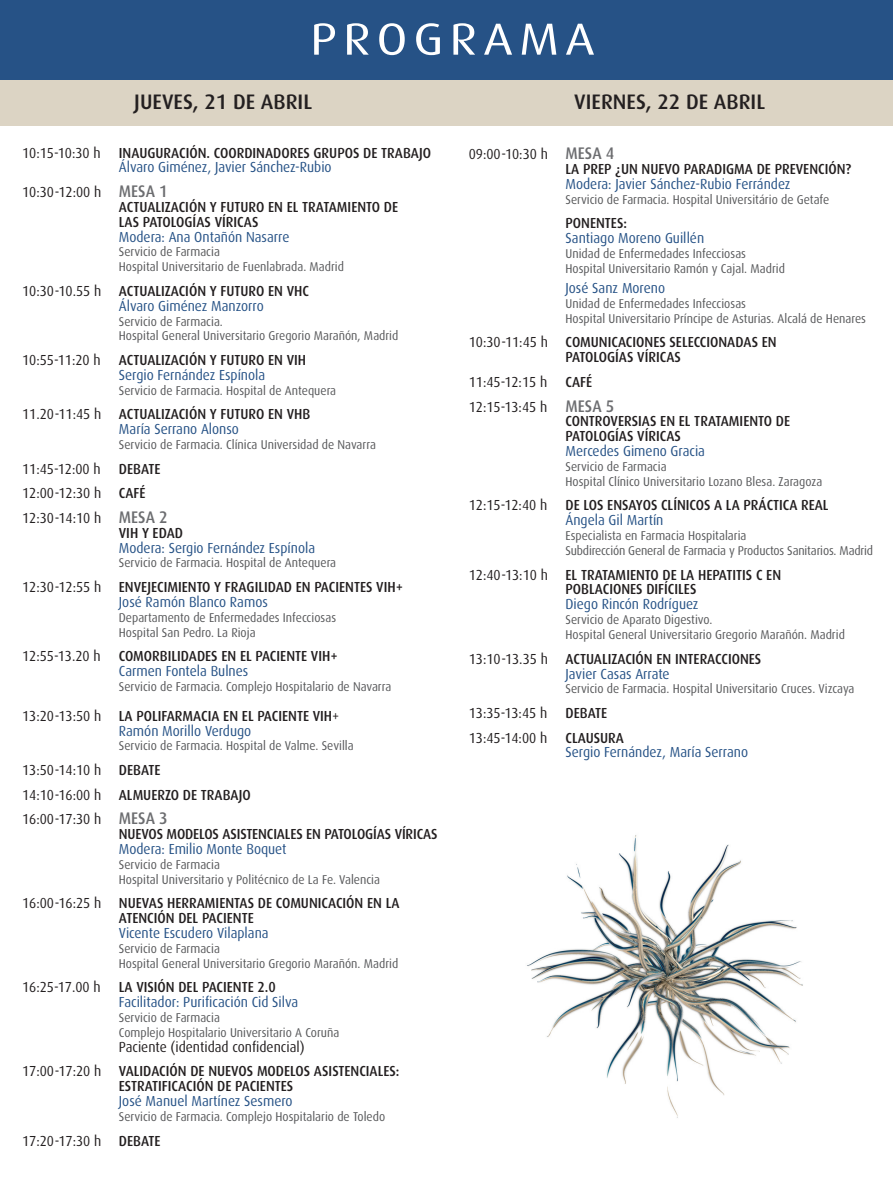
<style>
.page{position:relative;width:893px;height:1191px;background:#fff}
.page>*{position:absolute;margin:0;border:0;box-sizing:border-box;transform-origin:0 0}
.t1{font:45px "Dax";letter-spacing:.115em;color:#fff;scale:1.14 1}
.t2{font:500 21px "Dax";color:#231f20}
.t3{font:500 14.55px/14.9px "Dax";color:#231f20;scale:.93 1}
.t4{font:14.55px/24.6px "Dax";color:#265286;scale:.93 1}
.t5{font:14.55px/24.6px "Dax";color:#231f20;scale:.93 1}
.t6{font:12.75px/14.9px "Dax";color:#57585a;scale:.93 1}
.s1{color:#231f20}
.s2{font-weight:500;font-size:16.8px;color:#6c6d70}
.s3{font-weight:400}
.s4{font-weight:400;color:#265286}
.s5{font-weight:500}
.s6{font-size:16.8px;color:#6c6d70}
</style>
<div class="page">
<div style="left:0;top:79px;width:893px;height:47px;background:#dcd4c4"></div>
<div style="left:0;top:0;width:893px;height:80px;background:#265286"></div>
<img style="left:527px;top:835px;width:276px;height:283px">
<h1 class="t1" style="left:310px;top:19px;width:251px">PROGRAMA</h1>
<h2 class="t2" style="left:134px;top:91px;width:179px">JUEVES, 21 DE ABRIL</h2>
<p class="t5" style="left:22px;top:141px;width:86px">10:15-10:30 h</p>
<p class="t3" style="left:119px;top:146px;width:337px">INAUGURACIÓN. COORDINADORES GRUPOS DE TRABAJO</p>
<p class="t4" style="left:22px;top:156px;width:334px;text-indent:97px">Álvaro Giménez, Javier Sánchez-Rubio<br><span class="s1">10:30-12:00 h</span> <span class="s2">MESA 1</span></p>
<p class="t3" style="left:119px;top:200px;width:302px">ACTUALIZACIÓN Y FUTURO EN EL TRATAMIENTO DE<br>LAS PATOLOGÍAS VÍRICAS</p>
<p class="t4" style="left:119px;top:225px;width:185px">Modera: Ana Ontañón Nasarre</p>
<p class="t6" style="left:119px;top:245px;width:244px">Servicio de Farmacia<br>Hospital Universitario de Fuenlabrada. Madrid</p>
<p class="t3" style="left:119px;top:284px;width:206px;text-indent:-97px"><span class="s3">10:30-10.55 h</span> ACTUALIZACIÓN Y FUTURO EN VHC<br><span class="s4">Álvaro Giménez Manzorro</span></p>
<p class="t6" style="left:119px;top:314px;width:302px">Servicio de Farmacia.<br>Hospital General Universitario Gregorio Marañón, Madrid</p>
<p class="t5" style="left:22px;top:349px;width:86px">10:55-11:20 h</p>
<p class="t3" style="left:119px;top:353px;width:203px">ACTUALIZACIÓN Y FUTURO EN VIH</p>
<p class="t4" style="left:119px;top:363px;width:159px">Sergio Fernández Espínola</p>
<p class="t6" style="left:119px;top:384px;width:235px">Servicio de Farmacia. Hospital de Antequera</p>
<p class="t3" style="left:119px;top:408px;width:207px;text-indent:-97px"><span class="s3">11.20-11:45 h</span> ACTUALIZACIÓN Y FUTURO EN VHB<br><span class="s4">María Serrano Alonso</span></p>
<p class="t6" style="left:119px;top:438px;width:278px">Servicio de Farmacia. Clínica Universidad de Navarra</p>
<p class="t5" style="left:22px;top:457px;width:86px">11:45-12:00 h</p>
<p class="t5" style="left:22px;top:457px;width:158px;text-indent:97px"><span class="s5">DEBATE<br></span>12:00-12:30 h <span class="s5">CAFÉ<br></span>12:30-14:10 h <span class="s2">MESA 2</span></p>
<p class="t3" style="left:119px;top:526px;width:71px">VIH Y EDAD</p>
<p class="t4" style="left:119px;top:536px;width:212px">Modera: Sergio Fernández Espínola</p>
<p class="t6" style="left:119px;top:556px;width:235px">Servicio de Farmacia. Hospital de Antequera</p>
<p class="t3" style="left:119px;top:580px;width:307px;text-indent:-97px"><span class="s3">12:30-12:55 h</span> ENVEJECIMIENTO Y FRAGILIDAD EN PACIENTES VIH+<br><span class="s4">José Ramón Blanco Ramos</span></p>
<p class="t6" style="left:119px;top:611px;width:235px">Departamento de Enfermedades Infecciosas<br>Hospital San Pedro. La Rioja</p>
<p class="t5" style="left:22px;top:645px;width:86px">12:55-13.20 h</p>
<p class="t3" style="left:119px;top:649px;width:237px">COMORBILIDADES EN EL PACIENTE VIH+</p>
<p class="t4" style="left:119px;top:660px;width:141px">Carmen Fontela Bulnes</p>
<p class="t6" style="left:119px;top:680px;width:294px">Servicio de Farmacia. Complejo Hospitalario de Navarra</p>
<p class="t3" style="left:22px;top:709px;width:343px;text-align:center"><span class="s3">13:20-13:50 h</span> LA POLIFARMACIA EN EL PACIENTE VIH<span class="s3">+<br></span><span class="s4">Ramón Morillo Verdugo</span></p>
<p class="t6" style="left:119px;top:739px;width:254px">Servicio de Farmacia. Hospital de Valme. Sevilla</p>
<p class="t5" style="left:22px;top:758px;width:247px">13:50-14:10 h <span class="s5">DEBATE<br></span>14:10-16:00 h <span class="s5">ALMUERZO DE TRABAJO<br></span>16:00-17:30 h <span class="s2">MESA 3</span></p>
<p class="t3" style="left:119px;top:827px;width:344px">NUEVOS MODELOS ASISTENCIALES EN PATOLOGÍAS VÍRICAS</p>
<p class="t4" style="left:119px;top:837px;width:182px">Modera: Emilio Monte Boquet</p>
<p class="t6" style="left:119px;top:857px;width:282px">Servicio de Farmacia<br>Hospital Universitario y Politécnico de La Fe. Valencia</p>
<p class="t3" style="left:119px;top:896px;width:303px;text-indent:-97px"><span class="s3">16:00-16:25 h</span> NUEVAS HERRAMIENTAS DE COMUNICACIÓN EN LA<br>ATENCIÓN DEL PACIENTE</p>
<p class="t4" style="left:119px;top:921px;width:163px">Vicente Escudero Vilaplana</p>
<p class="t6" style="left:119px;top:941px;width:302px">Servicio de Farmacia<br>Hospital General Universitario Gregorio Marañón. Madrid</p>
<p class="t5" style="left:22px;top:976px;width:86px">16:25-17.00 h</p>
<p class="t3" style="left:119px;top:980px;width:170px">LA VISIÓN DEL PACIENTE 2.0</p>
<p class="t4" style="left:119px;top:990px;width:194px">Facilitador: Purificación Cid Silva</p>
<p class="t6" style="left:119px;top:1011px;width:239px">Servicio de Farmacia<br>Complejo Hospitalario Universitario A Coruña</p>
<p class="t5" style="left:22px;top:1035px;width:407px;text-align:center">Paciente (identidad confidencial)<br>17:00-17:20 h <span class="s5">VALIDACIÓN DE NUEVOS MODELOS ASISTENCIALES:</span></p>
<p class="t3" style="left:119px;top:1079px;width:189px">ESTRATIFICACIÓN DE PACIENTES</p>
<p class="t4" style="left:119px;top:1089px;width:188px">José Manuel Martínez Sesmero</p>
<p class="t6" style="left:119px;top:1109px;width:288px">Servicio de Farmacia. Complejo Hospitalario de Toledo</p>
<p class="t5" style="left:22px;top:1129px;width:150px">17:20-17:30 h <span class="s5">DEBATE</span></p>
<h2 class="t2" style="left:574px;top:91px;width:192px">VIERNES, 22 DE ABRIL</h2>
<p class="t3" style="left:565px;top:148px;width:309px;text-indent:-97px"><span class="s3">09:00-10:30 h</span> <span class="s6">MESA 4<br></span>LA PREP ¿UN NUEVO PARADIGMA DE PREVENCIÓN?</p>
<p class="t4" style="left:565px;top:173px;width:243px">Modera: Javier Sánchez-Rubio Ferrández</p>
<p class="t6" style="left:565px;top:193px;width:285px">Servicio de Farmacia. Hospital Universitário de Getafe</p>
<p class="t3" style="left:565px;top:217px;width:68px">PONENTES:</p>
<p class="t4" style="left:565px;top:227px;width:151px">Santiago Moreno Guillén</p>
<p class="t6" style="left:565px;top:247px;width:237px">Unidad de Enfermedades Infecciosas<br>Hospital Universitario Ramón y Cajal. Madrid</p>
<p class="t4" style="left:565px;top:277px;width:109px">José Sanz Moreno</p>
<p class="t6" style="left:565px;top:297px;width:325px">Unidad de Enfermedades Infecciosas<br>Hospital Universitario Príncipe de Asturias. Alcalá de Henares</p>
<p class="t3" style="left:469px;top:336px;width:333px;text-align:center"><span class="s3">10:30-11:45 h</span> COMUNICACIONES SELECCIONADAS EN<br>PATOLOGÍAS VÍRICAS</p>
<p class="t5" style="left:469px;top:370px;width:86px">11:45-12:15 h</p>
<p class="t5" style="left:469px;top:370px;width:158px;text-indent:97px"><span class="s5">CAFÉ<br></span>12:15-13:45 h <span class="s2">MESA 5</span></p>
<p class="t3" style="left:565px;top:415px;width:243px">CONTROVERSIAS EN EL TRATAMIENTO DE<br>PATOLOGÍAS VÍRICAS</p>
<p class="t4" style="left:565px;top:440px;width:152px">Mercedes Gimeno Gracia</p>
<p class="t6" style="left:565px;top:460px;width:278px">Servicio de Farmacia<br>Hospital Clínico Universitario Lozano Blesa. Zaragoza</p>
<p class="t5" style="left:469px;top:494px;width:86px">12:15-12:40 h</p>
<p class="t3" style="left:565px;top:499px;width:284px">DE LOS ENSAYOS CLÍNICOS A LA PRÁCTICA REAL</p>
<p class="t4" style="left:565px;top:509px;width:107px">Ángela Gil Martín</p>
<p class="t6" style="left:565px;top:529px;width:332px">Especialista en Farmacia Hospitalaria<br>Subdirección General de Farmacia y Productos Sanitarios. Madrid</p>
<p class="t3" style="left:565px;top:568px;width:233px;text-indent:-97px"><span class="s3">12:40-13:10 h</span> EL TRATAMIENTO DE LA HEPATITIS C EN<br>POBLACIONES DIFÍCILES</p>
<p class="t4" style="left:565px;top:593px;width:145px">Diego Rincón Rodríguez</p>
<p class="t6" style="left:565px;top:613px;width:302px">Servicio de Aparato Digestivo.<br>Hospital General Universitario Gregorio Marañón. Madrid</p>
<p class="t3" style="left:469px;top:652px;width:316px;text-align:center"><span class="s3">13:10-13.35 h</span> ACTUALIZACIÓN EN INTERACCIONES<br><span class="s4">Javier Casas Arrate</span></p>
<p class="t6" style="left:565px;top:682px;width:312px">Servicio de Farmacia. Hospital Universitario Cruces. Vizcaya</p>
<p class="t5" style="left:469px;top:701px;width:86px">13:35-13:45 h</p>
<p class="t3" style="left:565px;top:706px;width:46px">DEBATE</p>
<p class="t5" style="left:469px;top:726px;width:86px">13:45-14:00 h</p>
<p class="t3" style="left:565px;top:731px;width:64px">CLAUSURA</p>
<p class="t4" style="left:565px;top:741px;width:198px">Sergio Fernández, María Serrano</p>
</div>
